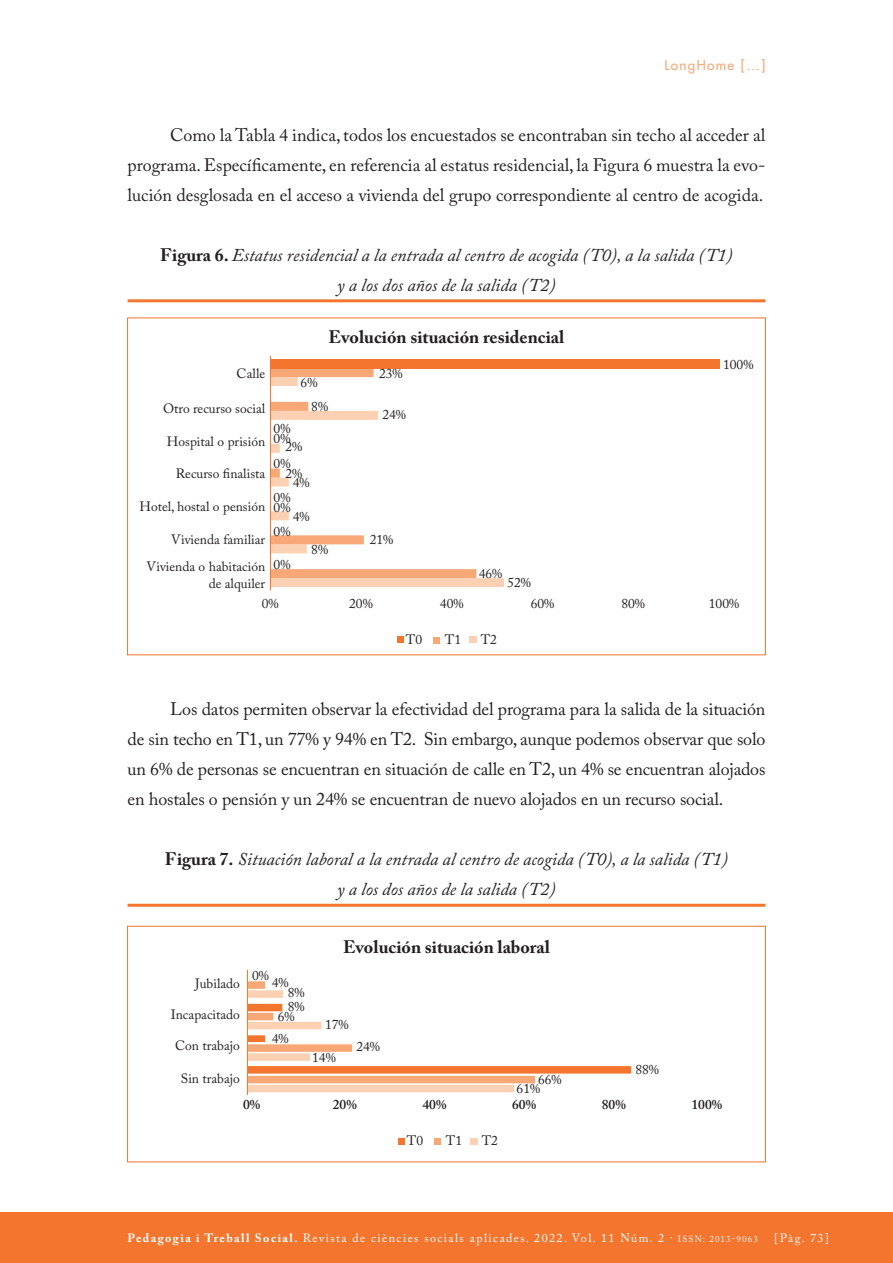
<style>
.page{position:relative;width:893px;height:1263px;background:#fff}
.page>*{position:absolute;margin:0;border:0;box-sizing:border-box;transform-origin:0 0}
.TEXT_COMU{font:18px/30px "Adobe Caslon Pro";letter-spacing:-.01em;color:#231f20;text-align:justify}
.TITOLS_TAULES{font:italic 18px/30px "Adobe Caslon Pro";color:#231f20;text-align:center}
.TEXT_COMU-2{font:700 18px "Adobe Caslon Pro";color:#231f20}
.TEXT_COMU-3{font:13.5px/16.2px "Adobe Caslon Pro";color:#231f20;text-align:right}
.TEXT_COMU-4{font:600 13.5px "Adobe Caslon Pro";color:#231f20}
.CAPÇALERA_DRETA{font:13.5px "Futura";letter-spacing:.1em;color:#f8a877}
.t1{font:12px "Adobe Caslon Pro";letter-spacing:.12em;color:#fff}
.s1{font-weight:700;font-style:normal}
.s2{font-weight:700}
.s3{font-size:9px}
</style>
<div class="page">
<div style="left:0;top:1212px;width:893px;height:51px;background:#f3752e"></div>
<hr style="left:128px;top:299px;width:637px;height:3px;background:#f3752e">
<hr style="left:128px;top:904px;width:637px;height:3px;background:#f3752e">
<div style="left:397px;top:636px;width:7px;height:7px;background:#f3752e"></div>
<div style="left:433px;top:638px;width:7px;height:6px;background:#f8a877"></div>
<div style="left:469px;top:636px;width:8px;height:7px;background:#fcd1b3"></div>
<svg style="left:271px;top:569px;width:233px;height:18px;background:#fcd5bb"></svg>
<svg style="left:271px;top:368px;width:205px;height:210px"></svg>
<div style="left:271px;top:359px;width:448px;height:9px;background:#f3752e"></div>
<hr style="left:270px;top:356px;width:1px;height:234px;background:#f3752e">
<div style="left:127px;top:926px;width:639px;height:236px;border:1px solid #f3752e"></div>
<svg style="left:248px;top:981px;width:383px;height:111px"></svg>
<hr style="left:247px;top:970px;width:1px;height:125px;background:#f3752e">
<div style="left:398px;top:1138px;width:7px;height:7px;background:#f3752e"></div>
<div style="left:434px;top:1138px;width:7px;height:7px;background:#f8a877"></div>
<div style="left:470px;top:1138px;width:8px;height:7px;background:#fcd1b3"></div>
<p class="CAPÇALERA_DRETA" style="left:664px;top:57px;width:103px">LongHome […]</p>
<p class="TEXT_COMU" style="left:128px;top:120px;width:639px;text-indent:43px">Como la Tabla 4 indica, todos los encuestados se encontraban sin techo al acceder al programa. Específicamente, en referencia al estatus residencial, la Figura 6 muestra la evo&shy;lución desglosada en el acceso a vivienda del grupo correspondiente al centro de acogida.</p>
<p class="TITOLS_TAULES" style="left:160px;top:240px;width:574px"><span class="s1">Figura 6.</span> Estatus residencial a la entrada al centro de acogida (T0), a la salida (T1) y a los dos años de la salida (T2)</p>
<p class="TEXT_COMU-2" style="left:329px;top:326px;width:237px">Evolución situación residencial</p>
<p class="TEXT_COMU-3" style="left:237px;top:365px;width:30px">Calle</p>
<p class="TEXT_COMU-3" style="left:301px;top:374px;width:18px">6%</p>
<p class="TEXT_COMU-3" style="left:379px;top:365px;width:25px">23%</p>
<p class="TEXT_COMU-3" style="left:723px;top:356px;width:32px">100%</p>
<p class="TEXT_COMU-3" style="left:163px;top:400px;width:104px">Otro recurso social</p>
<p class="TEXT_COMU-3" style="left:167px;top:433px;width:100px">Hospital o prisión</p>
<p class="TEXT_COMU-3" style="left:176px;top:465px;width:91px">Recurso finalista</p>
<p class="TEXT_COMU-3" style="left:274px;top:420px;width:18px">0%</p>
<p class="TEXT_COMU-3" style="left:274px;top:430px;width:18px">0%</p>
<p class="TEXT_COMU-3" style="left:285px;top:439px;width:18px">2%</p>
<p class="TEXT_COMU-3" style="left:311px;top:398px;width:18px">8%</p>
<p class="TEXT_COMU-3" style="left:274px;top:456px;width:18px">0%</p>
<p class="TEXT_COMU-3" style="left:285px;top:465px;width:18px">2%</p>
<p class="TEXT_COMU-3" style="left:293px;top:474px;width:18px">4%</p>
<p class="TEXT_COMU-3" style="left:382px;top:407px;width:25px">24%</p>
<p class="TEXT_COMU-3" style="left:140px;top:498px;width:127px">Hotel, hostal o pensión</p>
<p class="TEXT_COMU-3" style="left:171px;top:531px;width:96px">Vivienda familiar</p>
<p class="TEXT_COMU-3" style="left:146px;top:559px;width:120px">Vivienda o habitación de alquiler</p>
<p class="TEXT_COMU-3" style="left:274px;top:489px;width:18px">0%</p>
<p class="TEXT_COMU-3" style="left:274px;top:499px;width:18px">0%</p>
<p class="TEXT_COMU-3" style="left:274px;top:523px;width:18px">0%</p>
<p class="TEXT_COMU-3" style="left:274px;top:556px;width:18px">0%</p>
<p class="TEXT_COMU-3" style="left:293px;top:508px;width:18px">4%</p>
<p class="TEXT_COMU-3" style="left:311px;top:541px;width:18px">8%</p>
<p class="TEXT_COMU-3" style="left:370px;top:531px;width:25px">21%</p>
<p class="TEXT_COMU-3" style="left:479px;top:565px;width:25px">46%</p>
<p class="TEXT_COMU-3" style="left:507px;top:574px;width:25px">52%</p>
<p class="TEXT_COMU-3" style="left:262px;top:595px;width:18px">0%</p>
<p class="TEXT_COMU-3" style="left:349px;top:595px;width:25px">20%</p>
<p class="TEXT_COMU-3" style="left:440px;top:595px;width:25px">40%</p>
<p class="TEXT_COMU-3" style="left:531px;top:595px;width:25px">60%</p>
<p class="TEXT_COMU-3" style="left:621px;top:595px;width:25px">80%</p>
<p class="TEXT_COMU-3" style="left:709px;top:595px;width:32px">100%</p>
<p class="TEXT_COMU-3" style="left:406px;top:631px;width:18px">T0</p>
<p class="TEXT_COMU-3" style="left:445px;top:631px;width:18px">T1</p>
<p class="TEXT_COMU-3" style="left:481px;top:631px;width:18px">T2</p>
<p class="TEXT_COMU" style="left:128px;top:694px;width:639px;text-indent:43px">Los datos permiten observar la efectividad del programa para la salida de la situación de sin techo en T1, un 77% y 94% en T2. Sin embargo, aunque podemos observar que solo un 6% de personas se encuentran en situación de calle en T2, un 4% se encuentran alojados en hostales o pensión y un 24% se encuentran de nuevo alojados en un recurso social.</p>
<p class="TITOLS_TAULES" style="left:165px;top:844px;width:564px"><span class="s1">Figura 7.</span> Situación laboral a la entrada al centro de acogida (T0), a la salida (T1) y a los dos años de la salida (T2)</p>
<p class="TEXT_COMU-2" style="left:343px;top:937px;width:208px">Evolución situación laboral</p>
<p class="TEXT_COMU-3" style="left:252px;top:967px;width:18px">0%</p>
<p class="TEXT_COMU-3" style="left:272px;top:974px;width:18px">4%</p>
<p class="TEXT_COMU-3" style="left:195px;top:975px;width:46px">Jubilado</p>
<p class="TEXT_COMU-3" style="left:171px;top:1007px;width:71px">Incapacitado</p>
<p class="TEXT_COMU-3" style="left:175px;top:1037px;width:66px">Con trabajo</p>
<p class="TEXT_COMU-3" style="left:181px;top:1070px;width:61px">Sin trabajo</p>
<p class="TEXT_COMU-3" style="left:288px;top:985px;width:18px">8%</p>
<p class="TEXT_COMU-3" style="left:288px;top:998px;width:18px">8%</p>
<p class="TEXT_COMU-3" style="left:278px;top:1008px;width:18px">6%</p>
<p class="TEXT_COMU-3" style="left:325px;top:1016px;width:25px">17%</p>
<p class="TEXT_COMU-3" style="left:312px;top:1049px;width:25px">14%</p>
<p class="TEXT_COMU-3" style="left:272px;top:1030px;width:18px">4%</p>
<p class="TEXT_COMU-3" style="left:356px;top:1038px;width:25px">24%</p>
<p class="TEXT_COMU-3" style="left:635px;top:1061px;width:25px">88%</p>
<p class="TEXT_COMU-3" style="left:538px;top:1071px;width:25px">66%</p>
<p class="TEXT_COMU-3" style="left:517px;top:1080px;width:25px">61%</p>
<p class="TEXT_COMU-4" style="left:243px;top:1097px;width:19px">0%</p>
<p class="TEXT_COMU-4" style="left:333px;top:1097px;width:25px">20%</p>
<p class="TEXT_COMU-4" style="left:423px;top:1097px;width:25px">40%</p>
<p class="TEXT_COMU-4" style="left:512px;top:1097px;width:25px">60%</p>
<p class="TEXT_COMU-4" style="left:602px;top:1097px;width:25px">80%</p>
<p class="TEXT_COMU-4" style="left:691px;top:1097px;width:32px">100%</p>
<p class="TEXT_COMU-3" style="left:407px;top:1132px;width:18px">T0</p>
<p class="TEXT_COMU-3" style="left:446px;top:1132px;width:18px">T1</p>
<p class="TEXT_COMU-3" style="left:482px;top:1132px;width:18px">T2</p>
<p class="t1" style="left:128px;top:1231px;width:632px"><span class="s2">Pedagogia i Treball Social.</span> Revista de ciències socials aplicades. 2022. Vol. 11 Núm. 2 · <span class="s3">ISSN: 2013-9063</span></p>
<p class="t1" style="left:774px;top:1231px;width:56px">[Pàg. 73]</p>
</div>
